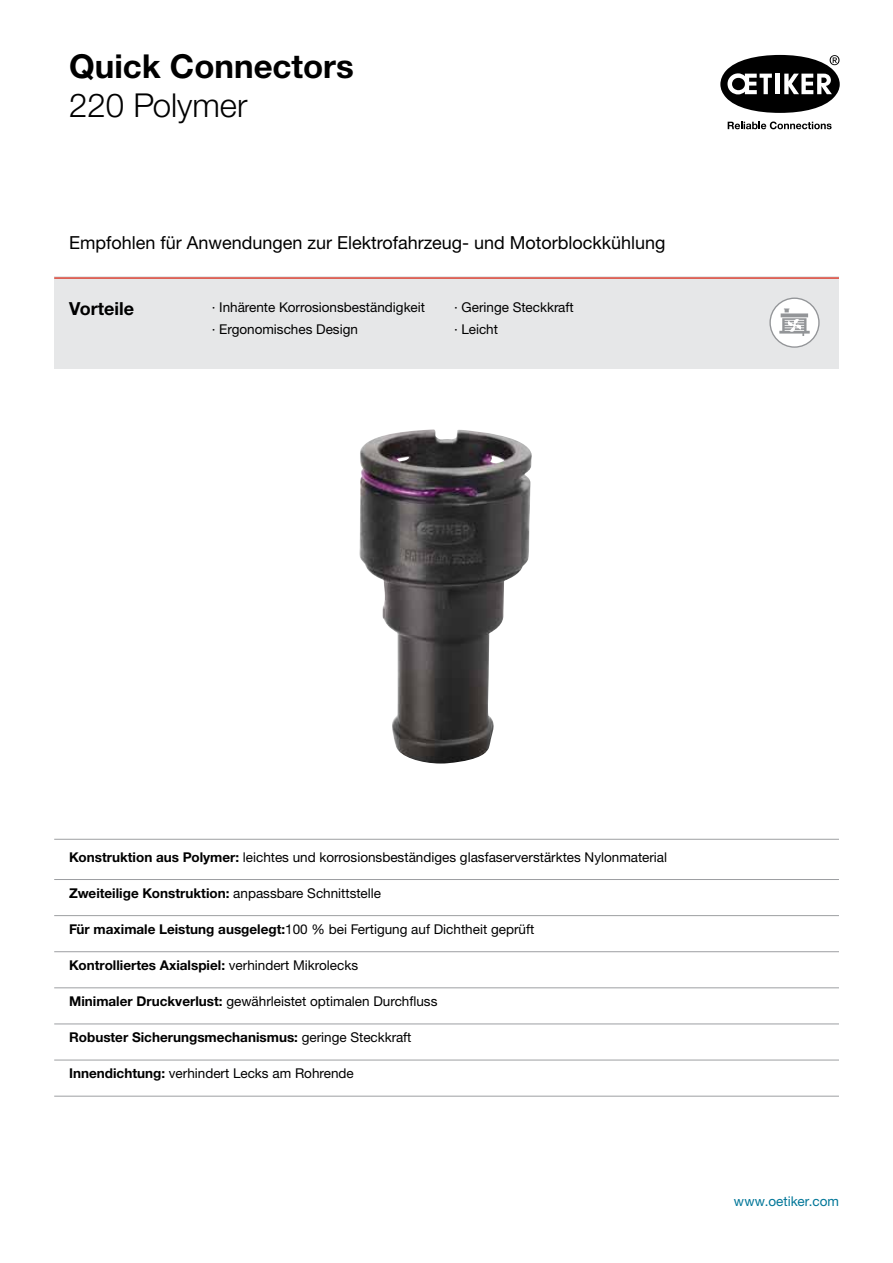
<style>
.page{position:relative;width:893px;height:1263px;background:#fff}
.page>*{position:absolute;margin:0;border:0;box-sizing:border-box;transform-origin:0 0}
.t1{font:700 33px "Helvetica Neue LTW1 G";color:#000}
.t2{font:300 33px "Helvetica Neue LTW1 G";color:#000}
.t3{font:18px "Helvetica Neue LTW1 G";color:#000}
.t4{font:700 18px "Helvetica Neue LTW1 G";color:#000}
.t5{font:13.5px/22.2px "Helvetica Neue LTW1 G";color:#000}
.t6{font:700 13.5px "Helvetica Neue LTW1 G";color:#000}
.t7{font:13.5px "Helvetica Neue LTW1 G";color:#007698}
.s1{font-weight:700}
.s2{font-weight:400}
</style>
<div class="page">
<div style="left:54px;top:277px;width:785px;height:92px;background:#e6e7e8"></div>
<hr style="left:54px;top:277px;width:785px;height:2px;background:#dc4133">
<hr style="left:54px;top:839px;width:785px;height:1px;background:#9d9fa2">
<hr style="left:54px;top:879px;width:785px;height:1px;background:#9d9fa2">
<hr style="left:54px;top:915px;width:785px;height:1px;background:#9d9fa2">
<hr style="left:54px;top:951px;width:785px;height:1px;background:#9d9fa2">
<hr style="left:54px;top:987px;width:785px;height:1px;background:#9d9fa2">
<hr style="left:54px;top:1023px;width:785px;height:1px;background:#9d9fa2">
<hr style="left:54px;top:1060px;width:785px;height:1px;background:#9d9fa2">
<hr style="left:54px;top:1096px;width:785px;height:1px;background:#9d9fa2">
<svg style="left:720px;top:55px;width:120px;height:58px"></svg>
<svg style="left:728px;top:121px;width:104px;height:8px"></svg>
<img style="left:359px;top:429px;width:173px;height:334px">
<svg style="left:769px;top:298px;width:51px;height:50px"></svg>
<h1 class="t1" style="left:69px;top:45px;width:286px">Quick Connectors</h1>
<h1 class="t2" style="left:69px;top:85px;width:180px">220 Polymer</h1>
<h2 class="t3" style="left:69px;top:231px;width:598px">Empfohlen für Anwendungen zur Elektrofahrzeug- und Motorblockkühlung</h2>
<h2 class="t4" style="left:69px;top:298px;width:66px">Vorteile</h2>
<p class="t5" style="left:212px;top:296px;width:215px">· Inhärente Korrosionsbeständigkeit · Ergonomisches Design</p>
<p class="t5" style="left:454px;top:296px;width:121px">· Geringe Steckkraft · Leicht</p>
<p class="t5" style="left:69px;top:846px;width:600px"><span class="s1">Konstruktion aus Polymer:</span> leichtes und korrosionsbeständiges glasfaserverstärktes Nylonmaterial</p>
<p class="t6" style="left:69px;top:885px;width:313px">Zweiteilige Konstruktion: <span class="s2">anpassbare Schnittstelle</span></p>
<p class="t5" style="left:69px;top:918px;width:467px"><span class="s1">Für maximale Leistung ausgelegt:</span>100 % bei Fertigung auf Dichtheit geprüft</p>
<p class="t6" style="left:69px;top:957px;width:291px">Kontrolliertes Axialspiel: <span class="s2">verhindert Mikrolecks</span></p>
<p class="t5" style="left:69px;top:990px;width:370px"><span class="s1">Minimaler Druckverlust:</span> gewährleistet optimalen Durchfluss</p>
<p class="t6" style="left:69px;top:1029px;width:344px">Robuster Sicherungsmechanismus: <span class="s2">geringe Steckkraft</span></p>
<p class="t5" style="left:69px;top:1062px;width:286px"><span class="s1">Innendichtung:</span> verhindert Lecks am Rohrende</p>
<p class="t7" style="left:734px;top:1193px;width:107px">www.oetiker.com</p>
</div>
